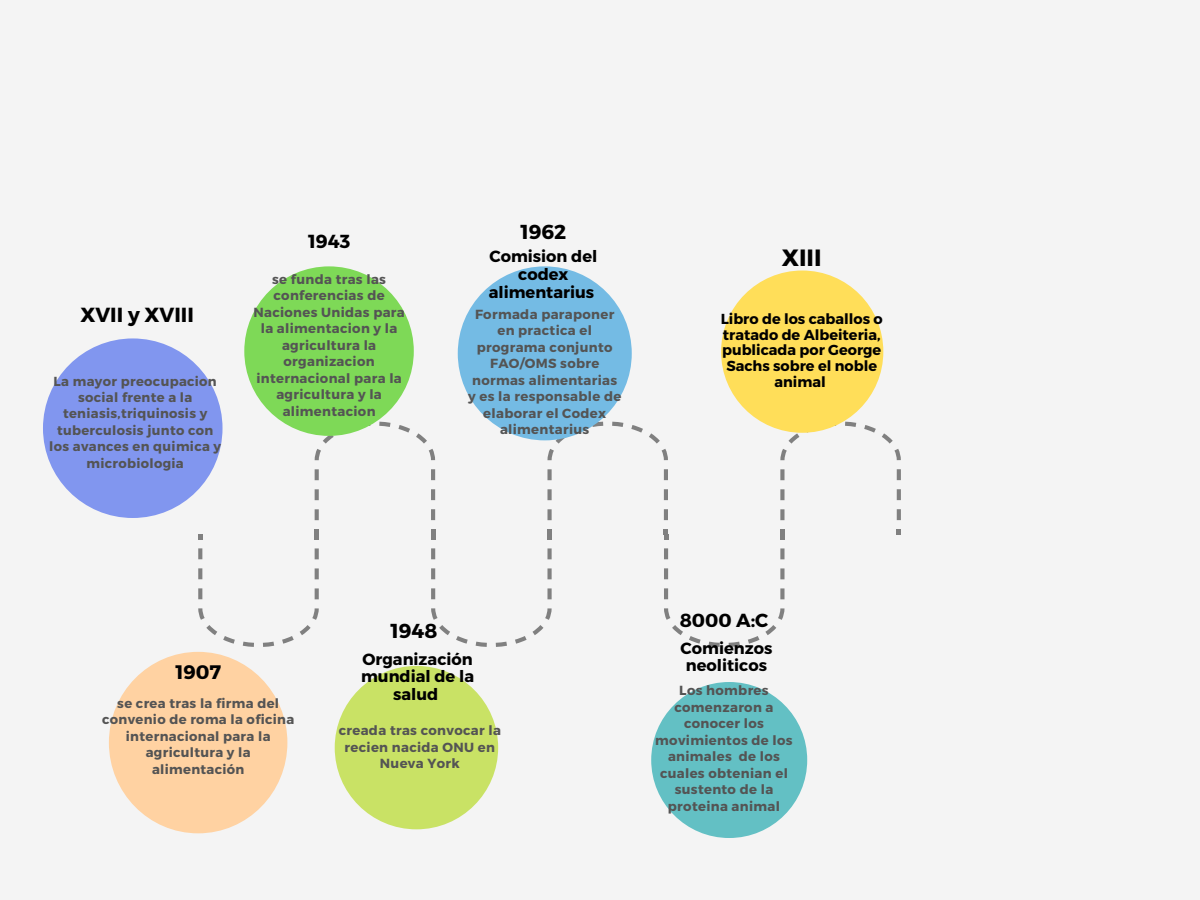
<style>
.page{position:relative;width:1200px;height:900px;background:#f4f4f4}
.page>*{position:absolute;margin:0;border:0;box-sizing:border-box;transform-origin:0 0}
.t1{font:700 23.6px "Montserrat";color:#000}
.t2{font:700 20.4px "Montserrat";color:#000}
.t3{font:700 20.2px "Montserrat";color:#000}
.t4{font:700 19.6px "Montserrat";color:#000}
.t5{font:700 19px "Montserrat";color:#000}
.t6{font:700 18.8px "Montserrat";color:#000}
.t7{font:700 16.2px/17.6px "Montserrat";color:#000;text-align:center}
.t8{font:700 14.4px/15.6px "Montserrat";color:#000;text-align:center}
.t9{font:700 13.2px/16.4px "Montserrat";letter-spacing:.025em;color:#545454;text-align:center}
</style>
<div class="page">
<svg style="left:198px;top:534px;width:4px;height:5px"></svg>
<svg style="left:198px;top:548px;width:121px;height:99px"></svg>
<svg style="left:315px;top:529px;width:4px;height:10px"></svg>
<svg style="left:315px;top:422px;width:120px;height:98px"></svg>
<svg style="left:664px;top:548px;width:121px;height:99px"></svg>
<svg style="left:780px;top:529px;width:4px;height:10px"></svg>
<svg style="left:780px;top:422px;width:121px;height:98px"></svg>
<svg style="left:897px;top:529px;width:4px;height:6px"></svg>
<svg style="left:431px;top:529px;width:4px;height:10px"></svg>
<svg style="left:431px;top:548px;width:121px;height:99px"></svg>
<svg style="left:547px;top:529px;width:5px;height:10px"></svg>
<svg style="left:547px;top:422px;width:121px;height:98px"></svg>
<svg style="left:664px;top:529px;width:4px;height:10px"></svg>
<div style="left:109px;top:652px;width:178px;height:181px;background:#ffd2a2;border-radius:50%"></div>
<div style="left:43px;top:338px;width:180px;height:180px;background:#8196ef;border-radius:50%"></div>
<div style="left:244px;top:266px;width:170px;height:170px;background:#7ed957;border-radius:50%"></div>
<div style="left:458px;top:266px;width:174px;height:174px;background:#74bbe4;border-radius:50%"></div>
<div style="left:335px;top:666px;width:163px;height:163px;background:#c9e265;border-radius:50%"></div>
<div style="left:651px;top:682px;width:156px;height:156px;background:#63c0c4;border-radius:50%"></div>
<div style="left:721px;top:271px;width:162px;height:162px;background:#ffde59;border-radius:50%"></div>
<h2 class="t2" style="left:80px;top:301px;width:115px">XVII y XVIII</h2>
<p class="t9" style="left:49px;top:372px;width:173px">La mayor preocupacion social frente a la teniasis,triquinosis y tuberculosis junto con los avances en quimica y microbiologia</p>
<h3 class="t6" style="left:308px;top:229px;width:44px">1943</h3>
<p class="t9" style="left:253px;top:270px;width:153px">se funda tras las conferencias de<br>Naciones Unidas para la alimentacion y la agricultura la organizacion internacional para la agricultura y la alimentacion</p>
<h3 class="t3" style="left:520px;top:219px;width:47px">1962</h3>
<p class="t7" style="left:489px;top:247px;width:110px">Comision del codex alimentarius</p>
<p class="t9" style="left:468px;top:305px;width:155px">Formada paraponer en practica el programa conjunto<br>FAO/OMS sobre normas alimentarias y es la responsable de elaborar el Codex alimentarius</p>
<h1 class="t1" style="left:782px;top:243px;width:41px">XIII</h1>
<p class="t8" style="left:721px;top:310px;width:164px">Libro de los caballos o tratado de Albeiteria, publicada por George<br>Sachs sobre el noble animal</p>
<h3 class="t4" style="left:175px;top:659px;width:47px">1907</h3>
<p class="t9" style="left:102px;top:695px;width:194px">se crea tras la firma del convenio de roma la oficina internacional para la agricultura y la alimentación</p>
<h3 class="t3" style="left:391px;top:618px;width:48px">1948</h3>
<p class="t7" style="left:361px;top:649px;width:114px">Organización mundial de la salud</p>
<p class="t9" style="left:339px;top:722px;width:164px">creada tras convocar la recien nacida ONU en<br>Nueva York</p>
<h3 class="t5" style="left:680px;top:607px;width:90px">8000 A:C</h3>
<p class="t7" style="left:681px;top:638px;width:93px">Comienzos neoliticos</p>
<p class="t9" style="left:655px;top:682px;width:139px">Los hombres comenzaron a conocer los movimientos de los animales de los cuales obtenian el sustento de la proteina animal</p>
</div>
